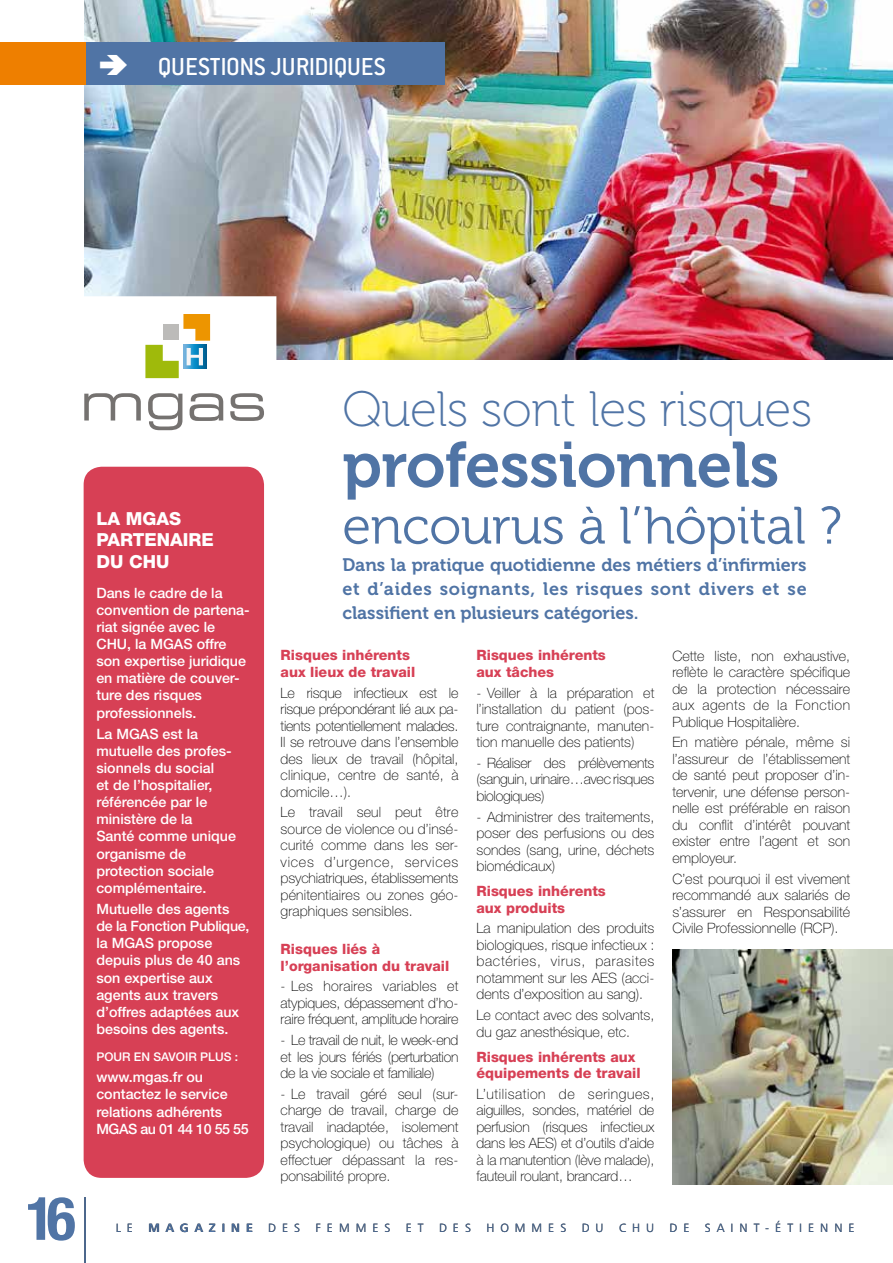
<style>
.page{position:relative;width:893px;height:1263px;background:#fff}
.page>*{position:absolute;margin:0;border:0;box-sizing:border-box;transform-origin:0 0}
.t1{font:63.9px "Museo 700";letter-spacing:-.01em;color:#5074a5}
.t2{font:700 condensed 60px "Helvetica Neue";color:#5074a5}
.t3{font:52.5px "Museo 300";letter-spacing:-.01em;color:#5074a5}
.t4{font:49.65px "Museo 100";letter-spacing:-.01em;color:#5074a5}
.t5{font:500 27px "Conduit ITC";letter-spacing:-.015em;color:#fff}
.t6{font:18px/24px "Museo 700";color:#5074a5;text-align:justify}
.t7{font:800 18px/21.6px "Helvetica Neue";color:#fff}
.t8{font:100 14.25px/16.5px "Helvetica Neue";color:#000;text-align:justify}
.t9{font:500 14.25px/17.1px "Helvetica Neue";color:#fff}
.t10{font:800 14.25px/16.5px "Helvetica Neue";color:#d74055}
.t11{font:12px "Humanist 777 BT Light B";letter-spacing:.5em;color:#5074a5}
.t12{font:500 12px "Helvetica Neue";color:#fff}
.t13{font:12px "Humanist 777 BT Bold B";letter-spacing:.5em;color:#5074a5}
</style>
<div class="page">
<img style="left:84px;top:0;width:809px;height:359px">
<div style="left:84px;top:467px;width:180px;height:711px;background:#d74055;border-radius:18px"></div>
<hr style="left:84px;top:1197px;width:2px;height:66px;background:#5074a5">
<div style="left:85px;top:43px;width:359px;height:42px;background:#5074a5"></div>
<div style="left:0;top:43px;width:85px;height:42px;background:#ee7f00"></div>
<img style="left:672px;top:950px;width:221px;height:235px">
<svg style="left:84px;top:292px;width:197px;height:139px"></svg>
<h3 class="t5" style="left:158px;top:51px;width:229px">QUESTIONS JURIDIQUES</h3>
<h2 class="t2" style="left:26px;top:1182px;width:52px">16</h2>
<p class="t7" style="left:96px;top:507px;width:119px">La MGAS partenair e du CHU</p>
<p class="t9" style="left:96px;top:584px;width:155px">Dans le cadre de la convention de partena&shy;riat signée avec le<br>CHU, la MGAS offre son expertise juridique en matière de couver&shy;ture des risques professionnels.</p>
<p class="t9" style="left:96px;top:725px;width:141px">La MGAS est la mutuelle des profes&shy;sionnels du social<br>et de l’hospitalier, référencée par le ministère de la<br>Santé comme unique organisme de protection sociale complémentaire.</p>
<p class="t9" style="left:96px;top:900px;width:155px">Mutuelle des agents<br>de la Fonction Publique, la MGAS propose depuis plus de 40 ans son expertise aux agents aux travers d’offres adaptées aux besoins des agents.</p>
<p class="t12" style="left:96px;top:1049px;width:113px">Pour en savoir plus</p>
<p class="t12" style="left:235px;top:1049px;width:5px">:</p>
<p class="t9" style="left:96px;top:1068px;width:154px">www.mgas.fr ou contactez le service relations adhérents<br>MGAS au 01 44 10 55 55</p>
<h3 class="t4" style="left:342px;top:382px;width:471px">Quels sont les risques</h3>
<h1 class="t1" style="left:342px;top:429px;width:439px">professionnels</h1>
<h3 class="t3" style="left:342px;top:497px;width:501px">encourus à l’hôpital ?</h3>
<p class="t6" style="left:342px;top:553px;width:466px">Dans la pratique quotidienne des métiers d’infirmiers et d’aides soignants, les risques sont divers et se classifient en plusieurs catégories.</p>
<p class="t10" style="left:281px;top:647px;width:136px">Risques inhérents aux lieux de travail</p>
<p class="t8" style="left:281px;top:684px;width:179px">Le risque infectieux est le risque prépondérant lié aux pa&shy;tients potentiellement malades.<br>Il se retrouve dans l’ensemble des lieux de travail (hôpital, clinique, centre de santé, à domicile…).</p>
<p class="t8" style="left:281px;top:804px;width:179px">Le travail seul peut être source de violence ou d’insé&shy;curité comme dans les ser&shy;vices d’urgence, services psychiatriques, établissements pénitentiaires ou zones géo&shy;graphiques sensibles.</p>
<p class="t10" style="left:281px;top:941px;width:170px">Risques liés à l’organisation du travail</p>
<p class="t8" style="left:281px;top:978px;width:179px">- Les horaires variables et atypiques, dépassement d’ho&shy;raire fréquent, amplitude horaire</p>
<p class="t8" style="left:281px;top:1032px;width:179px">- Le travail de nuit, le week-end et les jours fériés (perturbation de la vie sociale et familiale)</p>
<p class="t8" style="left:281px;top:1085px;width:179px">- Le travail géré seul (sur&shy;charge de travail, charge de travail inadaptée, isolement psychologique) ou tâches à effectuer dépassant la res&shy;ponsabilité propre.</p>
<p class="t10" style="left:476px;top:647px;width:131px">Risques inhérents aux tâches</p>
<p class="t8" style="left:476px;top:684px;width:179px">- Veiller à la préparation et l’installation du patient (pos&shy;ture contraignante, manuten&shy;tion manuelle des patients)</p>
<p class="t8" style="left:476px;top:754px;width:179px">- Réaliser des prélèvements (sanguin, urinaire…avec risques biologiques)</p>
<p class="t8" style="left:476px;top:808px;width:179px">- Administrer des traitements, poser des perfusions ou des sondes (sang, urine, déchets biomédicaux)</p>
<p class="t10" style="left:476px;top:883px;width:131px">Risques inhérents aux produits</p>
<p class="t8" style="left:476px;top:920px;width:179px">La manipulation des produits biologiques, risque infectieux : bactéries, virus, parasites notamment sur les AES (acci&shy;dents d’exposition au sang).</p>
<p class="t8" style="left:476px;top:1007px;width:179px">Le contact avec des solvants, du gaz anesthésique, etc.</p>
<p class="t10" style="left:476px;top:1048px;width:166px">Risques inhérents aux équipements de travail</p>
<p class="t8" style="left:476px;top:1085px;width:179px">L’utilisation de seringues, aiguilles, sondes, matériel de perfusion (risques infectieux dans les AES) et d’outils d’aide à la manutention (lève malade), fauteuil roulant, brancard…</p>
<p class="t8" style="left:672px;top:647px;width:179px">Cette liste, non exhaustive, reflète le caractère spécifique de la protection nécessaire aux agents de la Fonction Publique Hospitalière.</p>
<p class="t8" style="left:672px;top:734px;width:179px">En matière pénale, même si l’assureur de l’établissement de santé peut proposer d’in&shy;tervenir, une défense person&shy;nelle est préférable en raison du conflit d’intérêt pouvant exister entre l’agent et son employeur.</p>
<p class="t8" style="left:672px;top:870px;width:179px">C’est pourquoi il est vivement recommandé aux salariés de s’assurer en Responsabilité Civile Professionnelle (RCP).</p>
<p class="t11" style="left:116px;top:1221px;width:19px">L E</p>
<p class="t13" style="left:148px;top:1220px;width:106px">MAGAZINE</p>
<p class="t11" style="left:268px;top:1221px;width:33px">DES</p>
<p class="t11" style="left:316px;top:1221px;width:76px">FEMMES</p>
<p class="t11" style="left:406px;top:1221px;width:19px">E T</p>
<p class="t11" style="left:439px;top:1221px;width:33px">DES</p>
<p class="t11" style="left:486px;top:1221px;width:81px">HOMMES</p>
<p class="t11" style="left:582px;top:1221px;width:24px">D U</p>
<p class="t11" style="left:619px;top:1221px;width:37px">CHU</p>
<p class="t11" style="left:670px;top:1221px;width:21px">D E</p>
<p class="t11" style="left:705px;top:1221px;width:151px">SAINT-ÉTIENNE</p>
</div>
